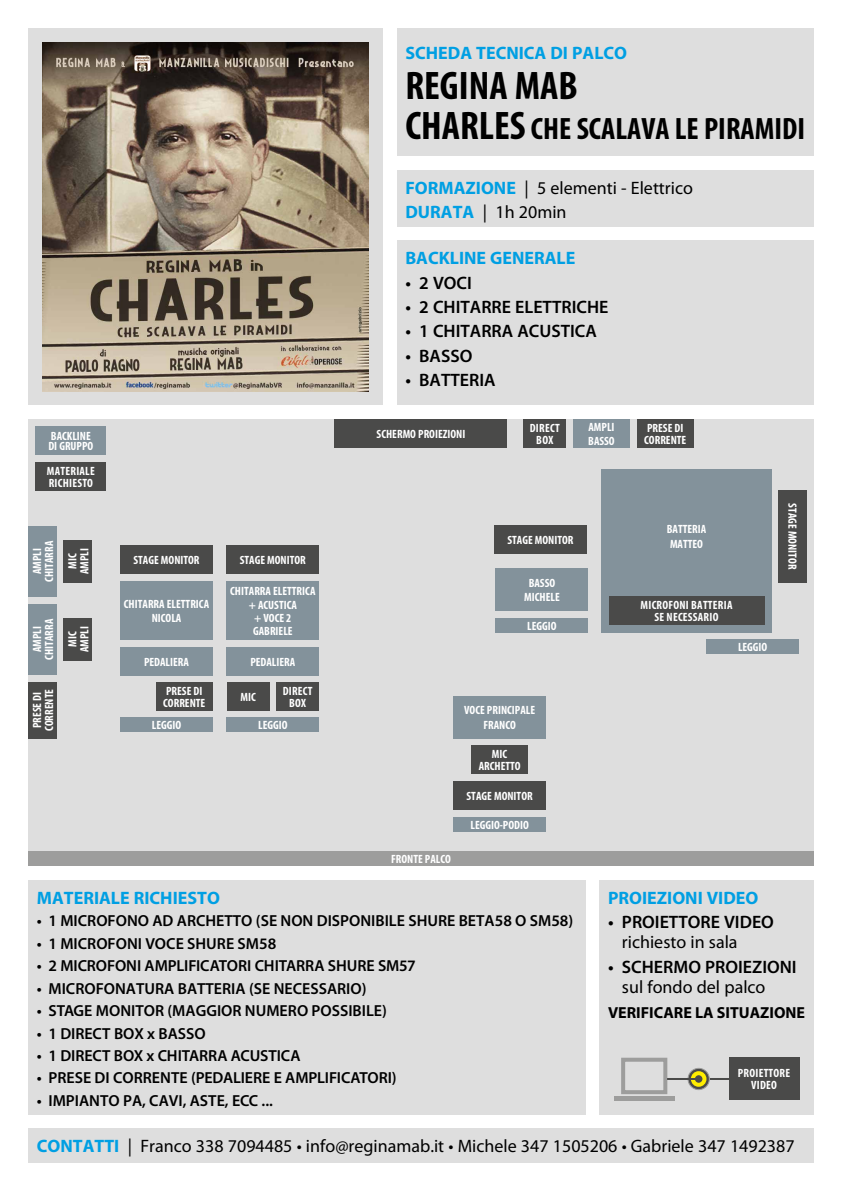
<style>
.page{position:relative;width:842px;height:1191px;background:#fff}
.page>*{position:absolute;margin:0;border:0;box-sizing:border-box;transform-origin:0 0}
.t1{font:700 condensed 40px "Myriad Pro";color:#000}
.t2{font:700 condensed 31px "Myriad Pro";color:#000}
.t3{font:18px/24.4px "Myriad Pro";color:#000}
.t4{font:600 18px "Myriad Pro";color:#000}
.t5{font:700 18px "Myriad Pro";color:#009fe3}
.t6{font:600 16px "Myriad Pro";color:#000}
.t7{font:700 16px "Myriad Pro";color:#000}
.t8{font:700 condensed 12px/12px "Myriad Pro";color:#fff;text-align:center}
.t9{font:700 condensed 12px/12px "Myriad Pro";letter-spacing:.02em;color:#fff;text-align:center}
.s1{font-size:40px}
.s2{font-weight:700;color:#009fe3}
</style>
<div class="page">
<div style="left:397px;top:28px;width:417px;height:128px;background:#dedede"></div>
<div style="left:28px;top:880px;width:557px;height:234px;background:#dedede"></div>
<div style="left:600px;top:880px;width:214px;height:234px;background:#dedede"></div>
<div style="left:397px;top:170px;width:417px;height:56px;background:#dedede"></div>
<div style="left:28px;top:28px;width:355px;height:377px;background:#dedede"></div>
<div style="left:28px;top:1128px;width:786px;height:34px;background:#dedede"></div>
<img style="left:43px;top:43px;width:326px;height:348px">
<div style="left:28px;top:419px;width:786px;height:447px;background:#dedede"></div>
<div style="left:471px;top:745px;width:57px;height:29px;background:#4a4a49"></div>
<div style="left:454px;top:781px;width:92px;height:28px;background:#4a4a49"></div>
<div style="left:454px;top:696px;width:92px;height:42px;background:#83929b"></div>
<div style="left:120px;top:581px;width:93px;height:59px;background:#83929b"></div>
<div style="left:120px;top:647px;width:93px;height:28px;background:#83929b"></div>
<div style="left:120px;top:718px;width:93px;height:14px;background:#83929b"></div>
<div style="left:227px;top:718px;width:92px;height:14px;background:#83929b"></div>
<div style="left:496px;top:618px;width:92px;height:14px;background:#83929b"></div>
<div style="left:454px;top:817px;width:92px;height:14px;background:#83929b"></div>
<div style="left:707px;top:639px;width:92px;height:14px;background:#83929b"></div>
<div style="left:523px;top:419px;width:43px;height:29px;background:#4a4a49"></div>
<div style="left:496px;top:568px;width:92px;height:43px;background:#83929b"></div>
<div style="left:573px;top:419px;width:57px;height:29px;background:#83929b"></div>
<div style="left:494px;top:526px;width:93px;height:28px;background:#4a4a49"></div>
<div style="left:227px;top:545px;width:92px;height:29px;background:#4a4a49"></div>
<div style="left:120px;top:545px;width:93px;height:29px;background:#4a4a49"></div>
<div style="left:28px;top:681px;width:29px;height:57px;background:#4a4a49"></div>
<div style="left:637px;top:419px;width:57px;height:29px;background:#4a4a49"></div>
<div style="left:156px;top:682px;width:57px;height:29px;background:#4a4a49"></div>
<div style="left:28px;top:852px;width:786px;height:14px;background:#9d9d9c"></div>
<div style="left:334px;top:419px;width:173px;height:29px;background:#4a4a49"></div>
<div style="left:601px;top:469px;width:170px;height:163px;background:#83929b"></div>
<div style="left:779px;top:490px;width:28px;height:92px;background:#4a4a49"></div>
<div style="left:609px;top:596px;width:155px;height:29px;background:#4a4a49"></div>
<div style="left:397px;top:241px;width:417px;height:164px;background:#dedede"></div>
<div style="left:729px;top:1057px;width:70px;height:43px;background:#4a4a49"></div>
<hr style="left:710px;top:1078px;width:23px;height:2px;background:#4a4a49">
<svg style="left:688px;top:1068px;width:21px;height:21px"></svg>
<div style="left:687px;top:1067px;width:23px;height:23px;border:1px solid #9d9d9c;border-radius:50%"></div>
<div style="left:693px;top:1073px;width:11px;height:11px;background:#4a4a49;border-radius:50%"></div>
<div style="left:691px;top:1071px;width:15px;height:15px;border:4px solid #ffed00;border-radius:50%"></div>
<div style="left:621px;top:1057px;width:46px;height:37px;border:4px solid #9d9d9c"></div>
<hr style="left:614px;top:1096px;width:61px;height:4px;background:#9d9d9c">
<hr style="left:667px;top:1078px;width:30px;height:2px;background:#4a4a49">
<div style="left:28px;top:526px;width:29px;height:70px;background:#83929b"></div>
<div style="left:28px;top:604px;width:29px;height:70px;background:#83929b"></div>
<div style="left:227px;top:682px;width:42px;height:29px;background:#4a4a49"></div>
<div style="left:64px;top:540px;width:28px;height:42px;background:#4a4a49"></div>
<div style="left:64px;top:618px;width:28px;height:42px;background:#4a4a49"></div>
<div style="left:227px;top:581px;width:92px;height:59px;background:#83929b"></div>
<div style="left:227px;top:647px;width:92px;height:28px;background:#83929b"></div>
<div style="left:276px;top:682px;width:43px;height:29px;background:#4a4a49"></div>
<div style="left:35px;top:462px;width:71px;height:28px;background:#4a4a49"></div>
<div style="left:35px;top:426px;width:71px;height:29px;background:#83929b"></div>
<h3 class="t5" style="left:405px;top:41px;width:223px">SCHEDA TECNICA DI PALCO</h3>
<h1 class="t1" style="left:405px;top:61px;width:174px">REGINA MAB</h1>
<h2 class="t2" style="left:405px;top:109px;width:401px"><span class="s1">CHARLES</span> CHE SCALAVA LE PIRAMIDI</h2>
<h3 class="t3" style="left:405px;top:175px;width:289px"><span class="s2">FORMAZIONE</span> | 5 elementi - Elettrico<br><span class="s2">DURATA</span> | 1h 20min</h3>
<p class="t8" style="left:48px;top:431px;width:47px;line-height:10px;text-align:left">BACKLINE<br>DI GRUPPO</p>
<p class="t9" style="left:47px;top:464px;width:49px;text-align:left">MATERIALE<br>RICHIESTO</p>
<p class="t8" style="left:31px;top:581px;width:42px;rotate:-90deg">AMPLI<br>CHITARRA</p>
<p class="t8" style="left:31px;top:659px;width:42px;rotate:-90deg">AMPLI<br>CHITARRA</p>
<p class="t8" style="left:31px;top:731px;width:44px;text-align:left;rotate:-90deg">PRESE DI<br>CORRENTE</p>
<p class="t8" style="left:66px;top:574px;width:28px;rotate:-90deg">MIC<br>AMPLI</p>
<p class="t8" style="left:66px;top:652px;width:28px;rotate:-90deg">MIC<br>AMPLI</p>
<p class="t8" style="left:133px;top:554px;width:68px">STAGE MONITOR</p>
<p class="t8" style="left:240px;top:554px;width:68px">STAGE MONITOR</p>
<p class="t8" style="left:124px;top:596px;width:87px;line-height:14.4px">CHITARRA ELETTRICA<br>NICOLA</p>
<p class="t8" style="left:144px;top:655px;width:46px">PEDALIERA</p>
<p class="t8" style="left:163px;top:685px;width:44px;text-align:left">PRESE DI<br>CORRENTE</p>
<p class="t8" style="left:230px;top:585px;width:87px;line-height:13px">CHITARRA ELETTRICA + ACUSTICA<br>+ VOCE 2<br>GABRIELE</p>
<p class="t8" style="left:250px;top:655px;width:46px">PEDALIERA</p>
<p class="t9" style="left:283px;top:685px;width:31px">DIRECT<br>BOX</p>
<p class="t8" style="left:240px;top:691px;width:17px">MIC</p>
<p class="t8" style="left:152px;top:719px;width:31px">LEGGIO</p>
<p class="t8" style="left:258px;top:719px;width:31px">LEGGIO</p>
<h3 class="t5" style="left:405px;top:246px;width:172px">BACKLINE GENERALE</h3>
<h3 class="t4" style="left:405px;top:271px;width:68px">• 2 VOCI</h3>
<h3 class="t4" style="left:405px;top:295px;width:205px">• 2 CHITARRE ELETTRICHE</h3>
<h3 class="t4" style="left:405px;top:320px;width:193px">• 1 CHITARRA ACUSTICA</h3>
<h3 class="t4" style="left:405px;top:344px;width:69px">• BASSO</h3>
<h3 class="t4" style="left:405px;top:369px;width:92px">• BATTERIA</h3>
<p class="t8" style="left:377px;top:428px;width:90px">SCHERMO PROIEZIONI</p>
<p class="t9" style="left:530px;top:422px;width:31px">DIRECT<br>BOX</p>
<p class="t8" style="left:588px;top:419px;width:28px;line-height:14.4px;text-align:left">AMPLI<br>BASSO</p>
<p class="t8" style="left:507px;top:534px;width:68px">STAGE MONITOR</p>
<p class="t8" style="left:524px;top:575px;width:37px;line-height:14.4px">BASSO<br>MICHELE</p>
<p class="t8" style="left:527px;top:619px;width:31px">LEGGIO</p>
<p class="t8" style="left:391px;top:853px;width:61px">FRONTE PALCO</p>
<p class="t8" style="left:464px;top:703px;width:73px;line-height:14.4px">VOCE PRINCIPALE<br>FRANCO</p>
<p class="t8" style="left:479px;top:748px;width:43px">MIC<br>ARCHETTO</p>
<p class="t8" style="left:467px;top:789px;width:68px">STAGE MONITOR</p>
<p class="t8" style="left:470px;top:818px;width:60px">LEGGIO-PODIO</p>
<p class="t8" style="left:644px;top:422px;width:44px;text-align:left">PRESE DI<br>CORRENTE</p>
<p class="t8" style="left:667px;top:522px;width:41px;line-height:14.4px;text-align:left">BATTERIA<br>MATTEO</p>
<p class="t9" style="left:640px;top:599px;width:93px">MICROFONI BATTERIA<br>SE NECESSARIO</p>
<p class="t8" style="left:738px;top:640px;width:31px">LEGGIO</p>
<p class="t8" style="left:799px;top:503px;width:68px;rotate:90deg">STAGE MONITOR</p>
<h3 class="t5" style="left:37px;top:886px;width:185px">MATERIALE RICHIESTO</h3>
<h3 class="t6" style="left:37px;top:910px;width:538px">• 1 MICROFONO AD ARCHETTO (SE NON DISPONIBILE SHURE BETA58 O SM58)</h3>
<h3 class="t6" style="left:37px;top:933px;width:241px">• 1 MICROFONI VOCE SHURE SM58</h3>
<h3 class="t6" style="left:37px;top:955px;width:380px">• 2 MICROFONI AMPLIFICATORI CHITARRA SHURE SM57</h3>
<h3 class="t6" style="left:37px;top:978px;width:331px">• MICROFONATURA BATTERIA (SE NECESSARIO)</h3>
<h3 class="t6" style="left:37px;top:1000px;width:352px">• STAGE MONITOR (MAGGIOR NUMERO POSSIBILE)</h3>
<h3 class="t6" style="left:37px;top:1023px;width:170px">• 1 DIRECT BOX x BASSO</h3>
<h3 class="t6" style="left:37px;top:1045px;width:265px">• 1 DIRECT BOX x CHITARRA ACUSTICA</h3>
<h3 class="t6" style="left:37px;top:1068px;width:361px">• PRESE DI CORRENTE (PEDALIERE E AMPLIFICATORI)</h3>
<h3 class="t6" style="left:37px;top:1090px;width:238px">• IMPIANTO PA, CAVI, ASTE, ECC ...</h3>
<h3 class="t5" style="left:608px;top:886px;width:152px">PROIEZIONI VIDEO</h3>
<h3 class="t4" style="left:608px;top:910px;width:167px">• PROIETTORE VIDEO</h3>
<h3 class="t3" style="left:622px;top:929px;width:117px">richiesto in sala</h3>
<h3 class="t4" style="left:608px;top:955px;width:190px">• SCHERMO PROIEZIONI</h3>
<h3 class="t3" style="left:622px;top:974px;width:145px">sul fondo del palco</h3>
<h3 class="t7" style="left:608px;top:1002px;width:199px">VERIFICARE LA SITUAZIONE</h3>
<p class="t9" style="left:738px;top:1067px;width:54px">PROIETTORE<br>VIDEO</p>
<h3 class="t3" style="left:37px;top:1133px;width:759px"><span class="s2">CONTATTI</span> | Franco 338 7094485 • info@reginamab.it • Michele 347 1505206 • Gabriele 347 1492387</h3>
</div>
